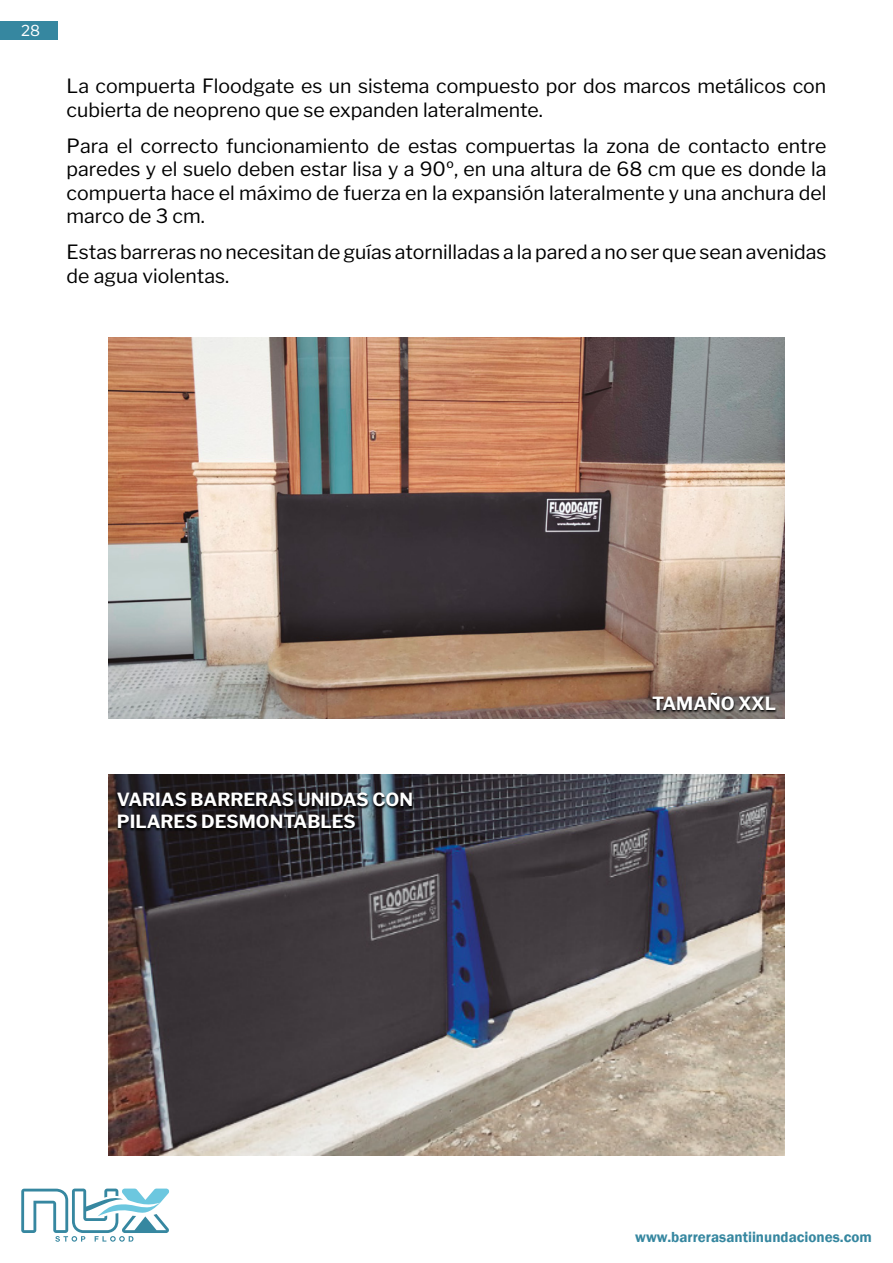
<style>
.page{position:relative;width:893px;height:1263px;background:#fff}
.page>*{position:absolute;margin:0;border:0;box-sizing:border-box;transform-origin:0 0}
.t1{font:19.5px/23.4px "Libre Franklin";color:#000}
.t2{font:700 18px/21.6px "Libre Franklin";color:#fff}
.t3{font:600 15px "Franklin Gothic";color:#3687a0}
.t4{font:15px "Libre Franklin";color:#fff}
</style>
<div class="page">
<div style="left:0;top:21px;width:57px;height:19px;background:#3687a0"></div>
<svg style="left:21px;top:1188px;width:148px;height:54px"></svg>
<img style="left:108px;top:774px;width:676px;height:381px">
<svg style="left:116px;top:793px;width:298px;height:38px;background:#1d1e22"></svg>
<img style="left:108px;top:338px;width:676px;height:380px">
<svg style="left:651px;top:693px;width:126px;height:20px;background:#4a413e"></svg>
<p class="t4" style="left:21px;top:21px;width:21px">28</p>
<p class="t1" style="left:67px;top:75px;width:761px">La compuerta Floodgate es un sistema compuesto por dos marcos metálicos con cubierta de neopreno que se expanden lateralmente.</p>
<p class="t1" style="left:67px;top:134px;width:761px;text-align:justify">Para el correcto funcionamiento de estas compuertas la zona de contacto entre paredes y el suelo deben estar lisa y a 90º, en una altura de 68 cm que es donde la compuerta hace el máximo de fuerza en la expansión lateralmente y una anchura del marco de 3 cm.</p>
<p class="t1" style="left:67px;top:241px;width:761px">Estas barreras no necesitan de guías atornilladas a la pared a no ser que sean avenidas de agua violentas.</p>
<p class="t2" style="left:117px;top:789px;width:298px">VARIAS BARRERAS UNIDAS CON<br>PILARES DESMONTABLES</p>
<p class="t2" style="left:652px;top:693px;width:125px">TAMAÑO XXL</p>
<p class="t3" style="left:635px;top:1227px;width:238px">www.barrerasantiinundaciones.com</p>
</div>
